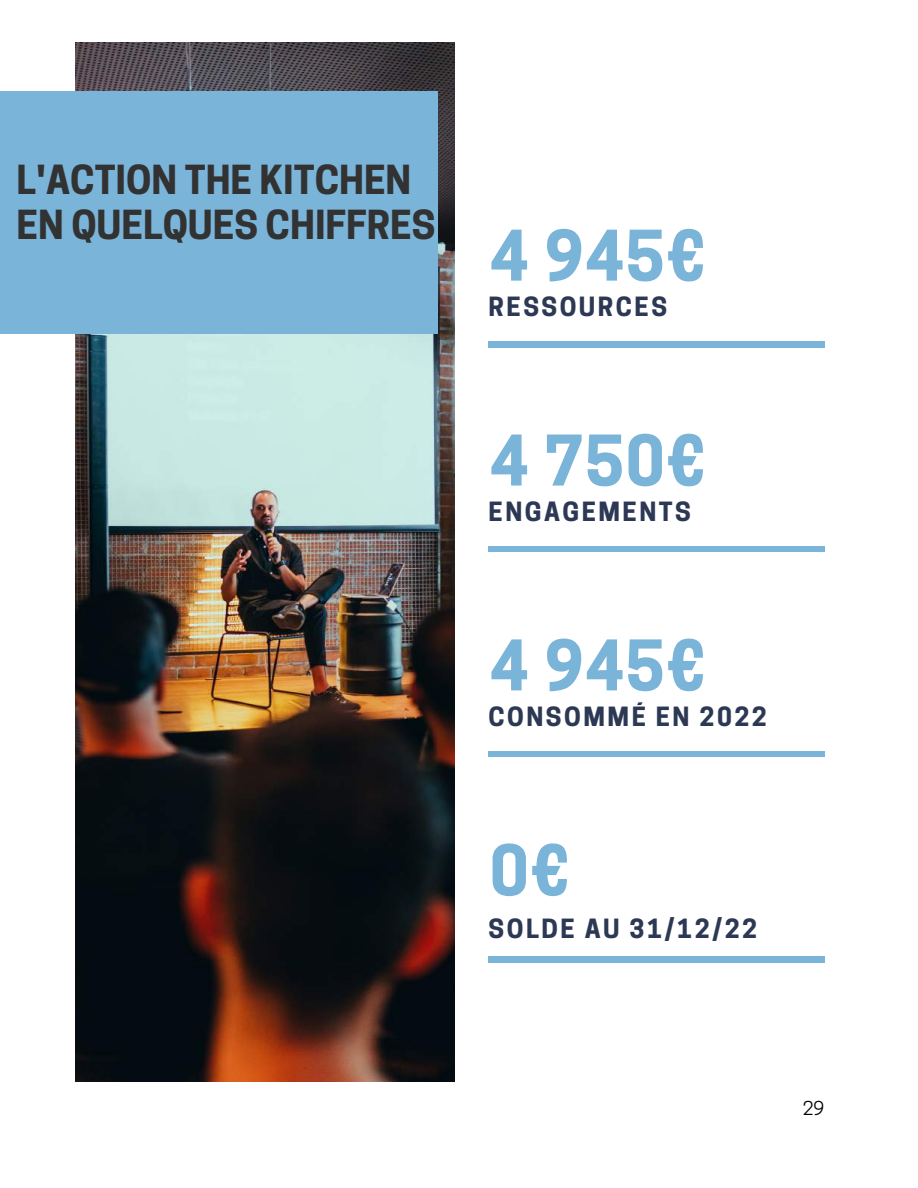
<style>
.page{position:relative;width:918px;height:1188px;background:#fff}
.page>*{position:absolute;margin:0;border:0;box-sizing:border-box;transform-origin:0 0}
.t1{font:700 65.4px "Cooper Hewitt";letter-spacing:.02em;color:#7bb4d9}
.t2{font:700 37.65px/45px "Cooper Hewitt";color:#323232}
.t3{font:700 24.9px "Cooper Hewitt";letter-spacing:.1em;color:#2c3854}
.t4{font:18px "Cooper Hewitt";color:#000}
</style>
<div class="page">
<img style="left:75px;top:43px;width:379px;height:1038px">
<div style="left:0;top:92px;width:438px;height:242px;background:#7bb4d9"></div>
<div style="left:489px;top:341px;width:336px;height:6px;background:#7bb4d9"></div>
<div style="left:489px;top:751px;width:336px;height:6px;background:#7bb4d9"></div>
<div style="left:489px;top:957px;width:336px;height:5px;background:#7bb4d9"></div>
<div style="left:489px;top:546px;width:336px;height:6px;background:#7bb4d9"></div>
<h2 class="t2" style="left:17px;top:162px;width:420px">L'ACTION THE KITCHEN<br>EN QUELQUES CHIFFRES</h2>
<h1 class="t1" style="left:490px;top:232px;width:217px">4 945€</h1>
<p class="t3" style="left:489px;top:298px;width:180px">RESSOURCES</p>
<h1 class="t1" style="left:490px;top:436px;width:217px">4 750€</h1>
<p class="t3" style="left:489px;top:502px;width:204px">ENGAGEMENTS</p>
<h1 class="t1" style="left:490px;top:641px;width:217px">4 945€</h1>
<p class="t3" style="left:489px;top:707px;width:280px">CONSOMMÉ EN 2022</p>
<h1 class="t1" style="left:490px;top:846px;width:81px">0€</h1>
<p class="t3" style="left:489px;top:920px;width:270px">SOLDE AU 31/12/22</p>
<p class="t4" style="left:803px;top:1102px;width:23px">29</p>
</div>
